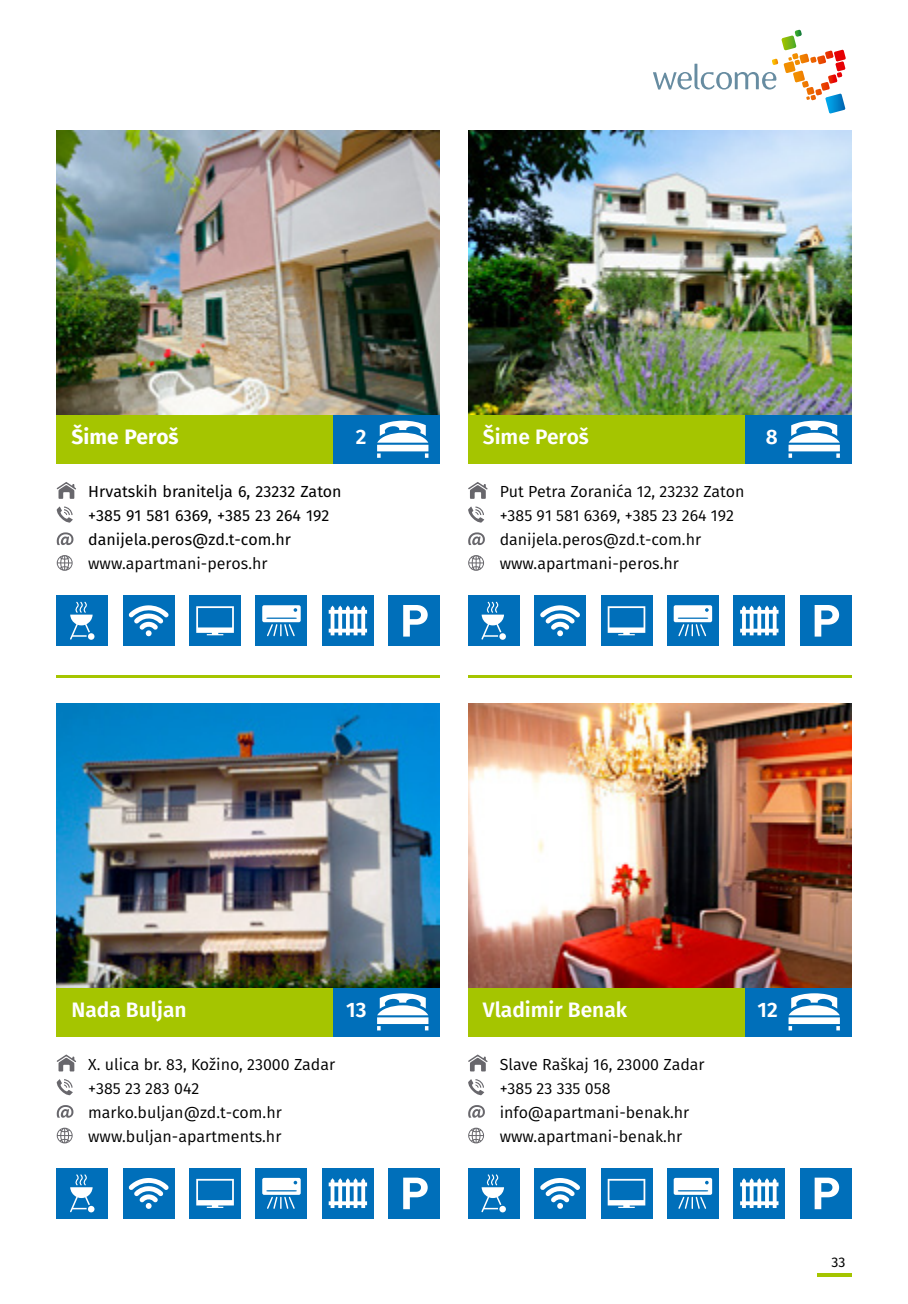
<style>
.page{position:relative;width:908px;height:1304px;background:#fff}
.page>*{position:absolute;margin:0;border:0;box-sizing:border-box;transform-origin:0 0}
.t1{font:600 20.8px "Fira Sans";color:#fff}
.t2{font:700 20.8px "Fira Sans";color:#fff}
.t3{font:16px/24px "Fira Sans";color:#000}
.t4{font:16px/24px "Fira Sans";color:#000}
.t5{font:14px "Fira Sans";color:#000}
</style>
<div class="page">
<hr style="left:816px;top:1273px;width:34px;height:4px;background:#a5c500">
<svg style="left:653px;top:30px;width:192px;height:84px"></svg>
<img style="left:57px;top:130px;width:382px;height:285px">
<div style="left:57px;top:415px;width:382px;height:48px;background:#a5c500"></div>
<div style="left:333px;top:415px;width:106px;height:48px;background:#006fba"></div>
<svg style="left:377px;top:421px;width:51px;height:37px"></svg>
<svg style="left:57px;top:532px;width:16px;height:13px"></svg>
<svg style="left:56px;top:506px;width:17px;height:17px"></svg>
<svg style="left:57px;top:555px;width:16px;height:16px"></svg>
<svg style="left:57px;top:482px;width:19px;height:17px"></svg>
<div style="left:57px;top:595px;width:51px;height:51px;background:#006fba"></div>
<svg style="left:70px;top:602px;width:24px;height:38px"></svg>
<div style="left:123px;top:595px;width:51px;height:51px;background:#006fba"></div>
<svg style="left:128px;top:605px;width:41px;height:31px"></svg>
<div style="left:189px;top:595px;width:51px;height:51px;background:#006fba"></div>
<svg style="left:196px;top:606px;width:38px;height:29px"></svg>
<div style="left:388px;top:595px;width:51px;height:51px;background:#006fba"></div>
<svg style="left:403px;top:605px;width:24px;height:32px"></svg>
<div style="left:256px;top:595px;width:51px;height:51px;background:#006fba"></div>
<svg style="left:262px;top:605px;width:38px;height:31px"></svg>
<div style="left:322px;top:595px;width:51px;height:51px;background:#006fba"></div>
<svg style="left:328px;top:606px;width:39px;height:29px"></svg>
<img style="left:468px;top:130px;width:382px;height:285px">
<div style="left:468px;top:415px;width:382px;height:48px;background:#a5c500"></div>
<div style="left:744px;top:415px;width:106px;height:48px;background:#006fba"></div>
<svg style="left:788px;top:421px;width:51px;height:37px"></svg>
<svg style="left:468px;top:532px;width:16px;height:13px"></svg>
<svg style="left:468px;top:506px;width:16px;height:17px"></svg>
<svg style="left:468px;top:555px;width:16px;height:16px"></svg>
<svg style="left:468px;top:482px;width:19px;height:17px"></svg>
<div style="left:468px;top:595px;width:51px;height:51px;background:#006fba"></div>
<svg style="left:481px;top:602px;width:24px;height:38px"></svg>
<div style="left:534px;top:595px;width:51px;height:51px;background:#006fba"></div>
<svg style="left:540px;top:605px;width:40px;height:31px"></svg>
<div style="left:600px;top:595px;width:51px;height:51px;background:#006fba"></div>
<svg style="left:607px;top:606px;width:38px;height:29px"></svg>
<div style="left:799px;top:595px;width:51px;height:51px;background:#006fba"></div>
<svg style="left:814px;top:605px;width:24px;height:32px"></svg>
<div style="left:667px;top:595px;width:51px;height:51px;background:#006fba"></div>
<svg style="left:673px;top:605px;width:38px;height:31px"></svg>
<div style="left:733px;top:595px;width:51px;height:51px;background:#006fba"></div>
<svg style="left:740px;top:606px;width:38px;height:29px"></svg>
<img style="left:57px;top:703px;width:382px;height:285px">
<div style="left:57px;top:988px;width:382px;height:48px;background:#a5c500"></div>
<div style="left:333px;top:988px;width:106px;height:48px;background:#006fba"></div>
<svg style="left:377px;top:993px;width:51px;height:37px"></svg>
<svg style="left:57px;top:1105px;width:16px;height:13px"></svg>
<svg style="left:56px;top:1079px;width:17px;height:17px"></svg>
<svg style="left:57px;top:1128px;width:16px;height:15px"></svg>
<svg style="left:57px;top:1054px;width:19px;height:17px"></svg>
<div style="left:57px;top:1168px;width:51px;height:51px;background:#006fba"></div>
<svg style="left:70px;top:1174px;width:24px;height:38px"></svg>
<div style="left:123px;top:1168px;width:51px;height:51px;background:#006fba"></div>
<svg style="left:128px;top:1178px;width:41px;height:31px"></svg>
<div style="left:189px;top:1168px;width:51px;height:51px;background:#006fba"></div>
<svg style="left:196px;top:1179px;width:38px;height:29px"></svg>
<div style="left:388px;top:1168px;width:51px;height:51px;background:#006fba"></div>
<svg style="left:403px;top:1178px;width:24px;height:31px"></svg>
<div style="left:256px;top:1168px;width:51px;height:51px;background:#006fba"></div>
<svg style="left:262px;top:1178px;width:38px;height:31px"></svg>
<div style="left:322px;top:1168px;width:51px;height:51px;background:#006fba"></div>
<svg style="left:328px;top:1178px;width:39px;height:30px"></svg>
<img style="left:468px;top:703px;width:382px;height:285px">
<div style="left:468px;top:988px;width:382px;height:48px;background:#a5c500"></div>
<div style="left:744px;top:988px;width:106px;height:48px;background:#006fba"></div>
<svg style="left:788px;top:993px;width:51px;height:37px"></svg>
<svg style="left:468px;top:1105px;width:16px;height:13px"></svg>
<svg style="left:468px;top:1079px;width:16px;height:17px"></svg>
<svg style="left:468px;top:1128px;width:16px;height:15px"></svg>
<svg style="left:468px;top:1054px;width:19px;height:17px"></svg>
<div style="left:468px;top:1168px;width:51px;height:51px;background:#006fba"></div>
<svg style="left:481px;top:1174px;width:24px;height:38px"></svg>
<div style="left:534px;top:1168px;width:51px;height:51px;background:#006fba"></div>
<svg style="left:540px;top:1178px;width:40px;height:31px"></svg>
<div style="left:600px;top:1168px;width:51px;height:51px;background:#006fba"></div>
<svg style="left:607px;top:1179px;width:38px;height:29px"></svg>
<div style="left:799px;top:1168px;width:51px;height:51px;background:#006fba"></div>
<svg style="left:814px;top:1178px;width:24px;height:31px"></svg>
<div style="left:667px;top:1168px;width:51px;height:51px;background:#006fba"></div>
<svg style="left:673px;top:1178px;width:38px;height:31px"></svg>
<div style="left:733px;top:1168px;width:51px;height:51px;background:#006fba"></div>
<svg style="left:740px;top:1178px;width:38px;height:30px"></svg>
<hr style="left:57px;top:675px;width:382px;height:2px;background:#a5c500">
<hr style="left:468px;top:675px;width:382px;height:2px;background:#a5c500">
<h1 class="t2" style="left:71px;top:420px;width:109px">Šime Peroš</h1>
<h1 class="t1" style="left:355px;top:420px;width:12px">2</h1>
<p class="t4" style="left:88px;top:479px;width:255px">Hrvatskih branitelja 6, 23232 Zaton +385 91 581 6369, +385 23 264 192 danijela.peros@zd.t-com.hr</p>
<p class="t3" style="left:88px;top:551px;width:181px">www.apartmani-peros.hr</p>
<h1 class="t1" style="left:482px;top:420px;width:107px">Šime Peroš</h1>
<h1 class="t1" style="left:765px;top:420px;width:13px">8</h1>
<p class="t3" style="left:499px;top:479px;width:246px">Put Petra Zoranića 12, 23232 Zaton +385 91 581 6369, +385 23 264 192 danijela.peros@zd.t-com.hr www.apartmani-peros.hr</p>
<h1 class="t1" style="left:71px;top:993px;width:116px">Nada Buljan</h1>
<h1 class="t1" style="left:346px;top:992px;width:22px">13</h1>
<p class="t3" style="left:88px;top:1052px;width:248px">X. ulica br. 83, Kožino, 23000 Zadar +385 23 283 042 marko.buljan@zd.t-com.hr www.buljan-apartments.hr</p>
<h1 class="t1" style="left:482px;top:993px;width:146px">Vladimir Benak</h1>
<h1 class="t1" style="left:757px;top:992px;width:22px">12</h1>
<p class="t3" style="left:499px;top:1052px;width:206px">Slave Raškaj 16, 23000 Zadar +385 23 335 058 info@apartmani-benak.hr www.apartmani-benak.hr</p>
<p class="t5" style="left:831px;top:1251px;width:15px">33</p>
</div>
